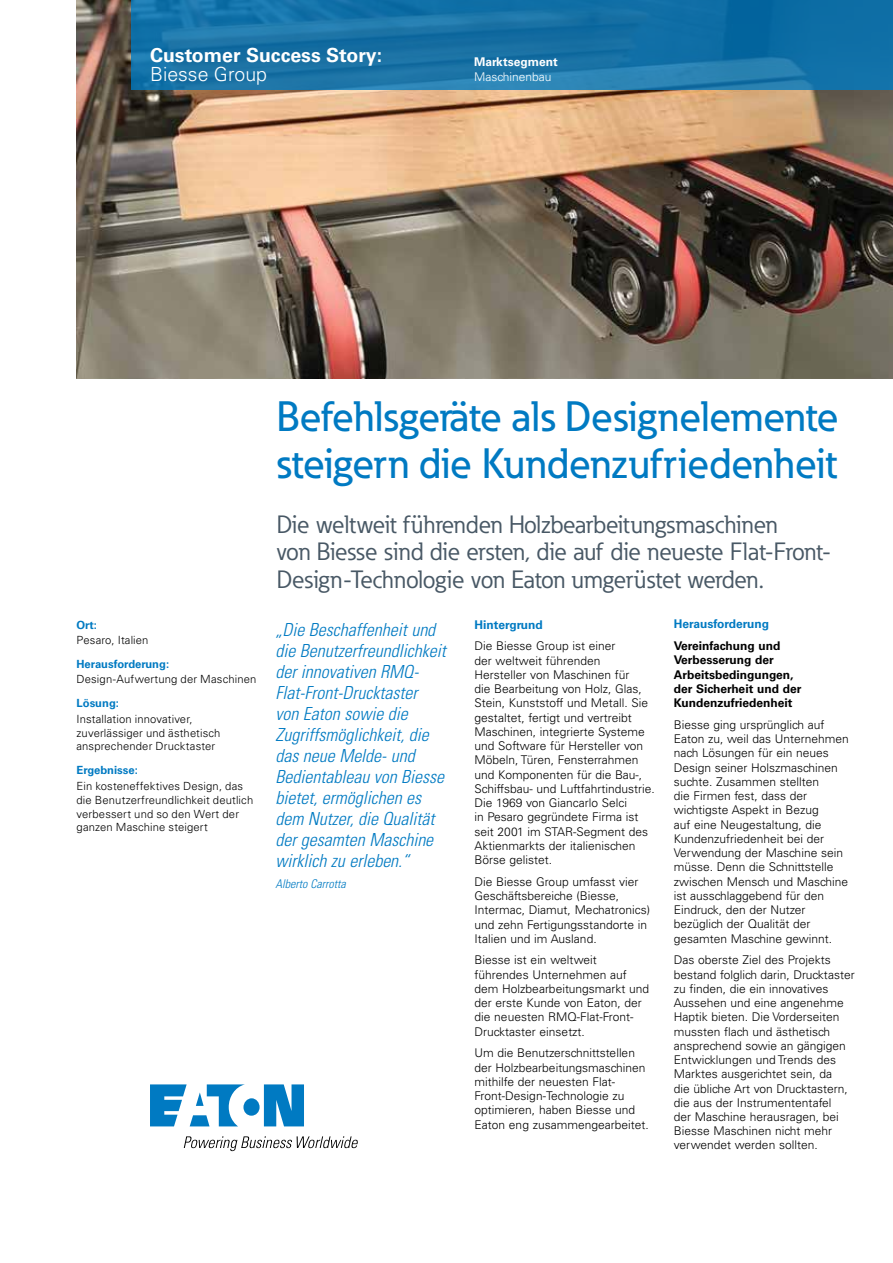
<style>
.page{position:relative;width:893px;height:1263px;background:#fff}
.page>*{position:absolute;margin:0;border:0;box-sizing:border-box;transform-origin:0 0}
.t1{font:500 42px/46.5px "Eaton";color:#007ac2}
.t2{font:24.75px/27.8px "Eaton";color:#485865}
.t3{font:700 19.5px "Univers LT Std";color:#fff}
.t4{font:300 19.5px "Univers LT Std";color:#fff}
.t5{font:italic 300 condensed 18px/21px "Univers LT Std";color:#007ac2}
.t6{font:300 12px/14.2px "Univers LT Std";color:#000}
.t7{font:700 12px/14.2px "Univers LT Std";color:#000}
.t8{font:700 12px "Univers LT Std";color:#007ac2}
.t9{font:italic 300 condensed 12px "Univers LT Std";color:#007ac2}
.t10{font:700 12px "Univers LT Std";color:#fff}
.t11{font:300 12px "Univers LT Std";color:#fff}
.t12{font:300 11.25px/13.8px "Univers LT Std";letter-spacing:.01em;color:#000}
.t13{font:700 11.25px "Univers LT Std";color:#007ac2}
</style>
<div class="page">
<img style="left:77px;top:0;width:816px;height:378px">
<svg style="left:131px;top:0;width:762px;height:90px;background:#1672a7"></svg>
<svg style="left:150px;top:1084px;width:154px;height:42px"></svg>
<svg style="left:184px;top:1136px;width:174px;height:15px"></svg>
<h3 class="t3" style="left:150px;top:43px;width:234px">Customer Success Story:</h3>
<h3 class="t4" style="left:150px;top:62px;width:119px">Biesse Group</h3>
<p class="t10" style="left:474px;top:55px;width:85px">Marktsegment</p>
<p class="t11" style="left:474px;top:70px;width:79px">Maschinenbau</p>
<p class="t13" style="left:77px;top:618px;width:22px">Ort:</p>
<p class="t12" style="left:77px;top:633px;width:73px">Pesaro, Italien</p>
<p class="t13" style="left:77px;top:657px;width:94px">Herausforderung:</p>
<p class="t12" style="left:77px;top:672px;width:181px">Design-Aufwertung der Maschinen</p>
<p class="t13" style="left:77px;top:697px;width:44px">Lösung:</p>
<p class="t12" style="left:77px;top:712px;width:145px">Installation innovativer, zuverlässiger und ästhetisch ansprechender Drucktaster</p>
<p class="t13" style="left:77px;top:764px;width:63px">Ergebnisse:</p>
<p class="t12" style="left:77px;top:779px;width:178px">Ein kosteneffektives Design, das die Benutzerfreundlichkeit deutlich verbessert und so den Wert der ganzen Maschine steigert</p>
<h1 class="t1" style="left:276px;top:393px;width:564px">Befehlsgeräte als Designelemente steigern die Kundenzufriedenheit</h1>
<h2 class="t2" style="left:276px;top:510px;width:556px">Die weltweit führenden Holzbearbeitungsmaschinen<br>von Biesse sind die ersten, die auf die neueste Flat-Front-<br>Design-Technologie von Eaton umgerüstet werden.</h2>
<p class="t5" style="left:276px;top:619px;width:172px">„Die Beschaffenheit und die Benutzerfreundlichkeit der innovativen RMQ-<br>Flat-Front-Drucktaster<br>von Eaton sowie die<br>Zugriffsmöglichkeit, die das neue Melde- und<br>Bedientableau von Biesse bietet, ermöglichen es dem Nutzer, die Qualität der gesamten Maschine wirklich zu erleben.“</p>
<p class="t9" style="left:276px;top:877px;width:72px">Alberto Carrotta</p>
<p class="t8" style="left:475px;top:617px;width:70px">Hintergrund</p>
<p class="t6" style="left:475px;top:639px;width:182px">Die Biesse Group ist einer<br>der weltweit führenden<br>Hersteller von Maschinen für<br>die Bearbeitung von Holz, Glas,<br>Stein, Kunststoff und Metall. Sie gestaltet, fertigt und vertreibt<br>Maschinen, integrierte Systeme und Software für Hersteller von<br>Möbeln, Türen, Fensterrahmen und Komponenten für die Bau-,<br>Schiffsbau- und Luftfahrtindustrie.<br>Die 1969 von Giancarlo Selci<br>in Pesaro gegründete Firma ist seit 2001 im STAR-Segment des<br>Aktienmarkts der italienischen<br>Börse gelistet.</p>
<p class="t6" style="left:475px;top:874px;width:177px">Die Biesse Group umfasst vier<br>Geschäftsbereiche (Biesse,<br>Intermac, Diamut, Mechatronics) und zehn Fertigungsstandorte in<br>Italien und im Ausland.</p>
<p class="t6" style="left:475px;top:953px;width:176px">Biesse ist ein weltweit führendes Unternehmen auf dem Holzbearbeitungsmarkt und der erste Kunde von Eaton, der die neuesten RMQ-Flat-Front-<br>Drucktaster einsetzt.</p>
<p class="t6" style="left:475px;top:1046px;width:176px">Um die Benutzerschnittstellen der Holzbearbeitungsmaschinen mithilfe der neuesten Flat-<br>Front-Design-Technologie zu optimieren, haben Biesse und<br>Eaton eng zusammengearbeitet.</p>
<p class="t8" style="left:674px;top:617px;width:97px">Herausforderung</p>
<p class="t7" style="left:674px;top:639px;width:129px">Vereinfachung und<br>Verbesserung der<br>Arbeitsbedingungen, der Sicherheit und der<br>Kundenzufriedenheit</p>
<p class="t6" style="left:674px;top:717px;width:177px">Biesse ging ursprünglich auf<br>Eaton zu, weil das Unternehmen nach Lösungen für ein neues<br>Design seiner Holszmaschinen suchte. Zusammen stellten<br>die Firmen fest, dass der wichtigste Aspekt in Bezug<br>auf eine Neugestaltung, die<br>Kundenzufriedenheit bei der<br>Verwendung der Maschine sein müsse. Denn die Schnittstelle zwischen Mensch und Maschine ist ausschlaggebend für den<br>Eindruck, den der Nutzer bezüglich der Qualität der gesamten Maschine gewinnt.</p>
<p class="t6" style="left:674px;top:953px;width:183px">Das oberste Ziel des Projekts bestand folglich darin, Drucktaster zu finden, die ein innovatives<br>Aussehen und eine angenehme<br>Haptik bieten. Die Vorderseiten mussten flach und ästhetisch ansprechend sowie an gängigen<br>Entwicklungen und Trends des<br>Marktes ausgerichtet sein, da<br>die übliche Art von Drucktastern, die aus der Instrumententafel<br>der Maschine herausragen, bei<br>Biesse Maschinen nicht mehr verwendet werden sollten.</p>
</div>
